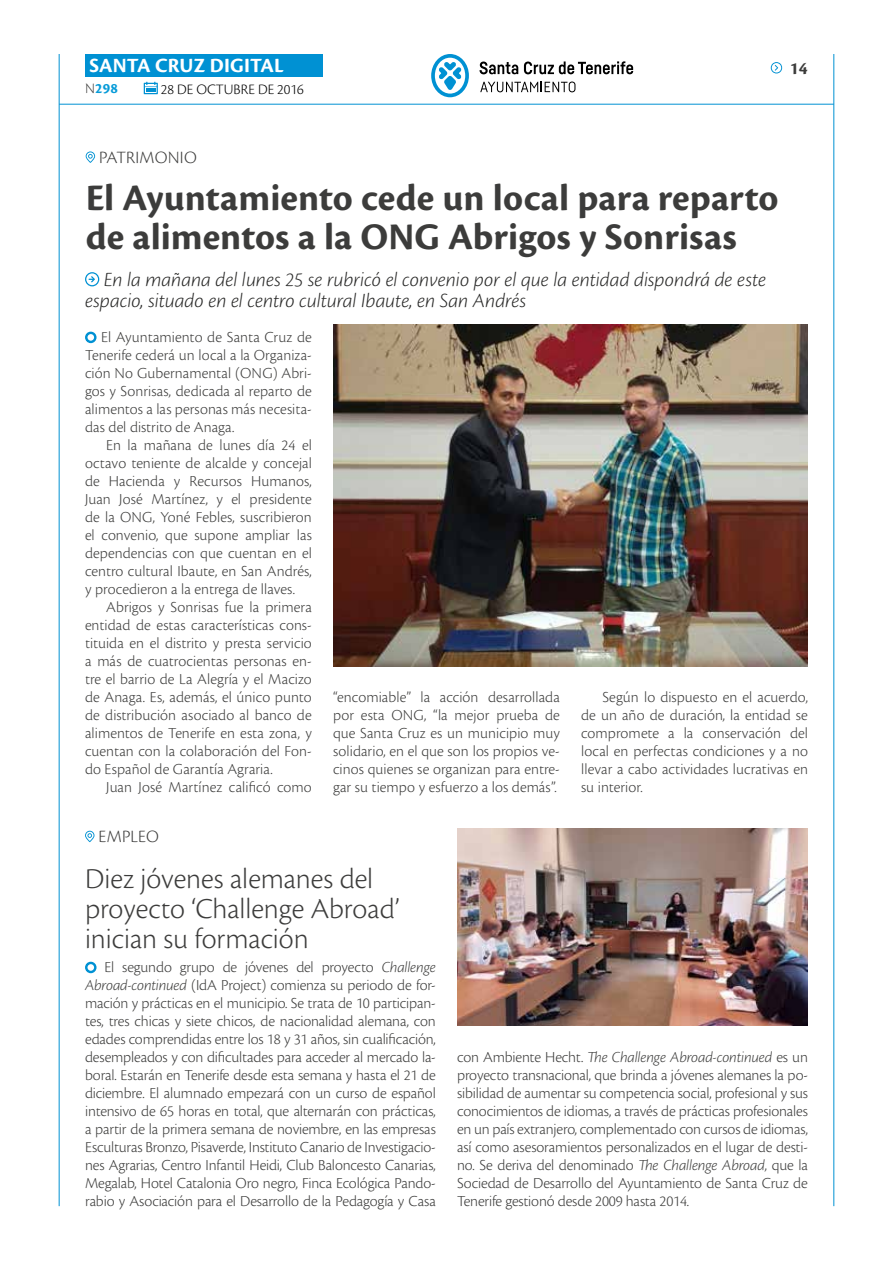
<style>
.page{position:relative;width:893px;height:1263px;background:#fff}
.page>*{position:absolute;margin:0;border:0;box-sizing:border-box;transform-origin:0 0}
.t1{font:700 39px/39px "Cronos Pro";letter-spacing:.005em;color:#3c3c3b}
.t2{font:300 30px/30px "Cronos Pro";color:#3c3c3b}
.t3{font:italic 300 21px/21px "Cronos Pro";letter-spacing:-.005em;color:#282827}
.t4{font:700 21px "Cronos Pro";letter-spacing:.005em;color:#fff}
.t5{font:300 18px "Cronos Pro";letter-spacing:.01em;color:#3c3c3b}
.t6{font:700 18px "Cronos Pro";color:#3c3c3b}
.t7{font:300 15.9px/18px "Cronos Pro";color:#3c3c3b;text-align:justify}
.t8{font:300 15px "Cronos Pro";color:#000}
.t9{font:700 15px "Cronos Pro";color:#079bd8}
.s1{font-weight:300;color:#3c3c3b}
.s2{font-style:italic}
</style>
<div class="page">
<hr style="left:59px;top:104px;width:775px;height:1px;background:#0091d3">
<div style="left:85px;top:54px;width:238px;height:23px;background:#0091d3"></div>
<svg style="left:144px;top:82px;width:14px;height:12px"></svg>
<hr style="left:59px;top:54px;width:1px;height:1152px;background:#0091d3">
<hr style="left:833px;top:54px;width:1px;height:1152px;background:#0091d3">
<svg style="left:771px;top:62px;width:12px;height:11px"></svg>
<svg style="left:431px;top:54px;width:38px;height:43px"></svg>
<svg style="left:480px;top:62px;width:38px;height:12px"></svg>
<svg style="left:524px;top:61px;width:109px;height:13px"></svg>
<svg style="left:480px;top:82px;width:95px;height:10px"></svg>
<svg style="left:85px;top:331px;width:12px;height:13px"></svg>
<svg style="left:86px;top:151px;width:9px;height:12px"></svg>
<svg style="left:85px;top:272px;width:14px;height:14px"></svg>
<img style="left:333px;top:324px;width:475px;height:342px">
<img style="left:457px;top:828px;width:351px;height:197px">
<svg style="left:85px;top:961px;width:12px;height:13px"></svg>
<svg style="left:85px;top:831px;width:9px;height:11px"></svg>
<h3 class="t4" style="left:89px;top:53px;width:196px">SANTA CRUZ DIGITAL</h3>
<p class="t9" style="left:85px;top:80px;width:34px"><span class="s1">N</span>298</p>
<p class="t8" style="left:161px;top:81px;width:144px">28 DE OCTUBRE DE 2016</p>
<p class="t6" style="left:790px;top:58px;width:20px">14</p>
<p class="t5" style="left:99px;top:147px;width:99px">PATRIMONIO</p>
<h1 class="t1" style="left:86px;top:179px;width:694px">El Ayuntamiento cede un local para reparto de alimentos a la ONG Abrigos y Sonrisas</h1>
<h3 class="t3" style="left:85px;top:269px;width:683px;text-indent:19px">En la mañana del lunes 25 se rubricó el convenio por el que la entidad dispondrá de este espacio, situado en el centro cultural Ibaute, en San Andrés</h3>
<p class="t7" style="left:85px;top:328px;width:228px;text-indent:16px">El Ayuntamiento de Santa Cruz de Tenerife cederá un local a la Organiza&shy;ción No Gubernamental (ONG) Abri&shy;gos y Sonrisas, dedicada al reparto de alimentos a las personas más necesita&shy;das del distrito de Anaga.</p>
<p class="t7" style="left:85px;top:436px;width:228px;text-indent:21px">En la mañana de lunes día 24 el octavo teniente de alcalde y concejal de Hacienda y Recursos Humanos, Juan José Martínez, y el presidente de la ONG, Yoné Febles, suscribieron el convenio, que supone ampliar las dependencias con que cuentan en el centro cultural Ibaute, en San Andrés, y procedieron a la entrega de llaves.</p>
<p class="t7" style="left:85px;top:598px;width:228px;text-indent:21px">Abrigos y Sonrisas fue la primera entidad de estas características cons&shy;tituida en el distrito y presta servicio a más de cuatrocientas personas en&shy;tre el barrio de La Alegría y el Macizo de Anaga. Es, además, el único punto de distribución asociado al banco de alimentos de Tenerife en esta zona, y cuentan con la colaboración del Fon&shy;do Español de Garantía Agraria.</p>
<p class="t7" style="left:106px;top:778px;width:207px">Juan José Martínez calificó como</p>
<p class="t5" style="left:98px;top:826px;width:62px">EMPLEO</p>
<p class="t7" style="left:333px;top:688px;width:228px">“encomiable” la acción desarrollada por esta ONG, “la mejor prueba de que Santa Cruz es un municipio muy solidario, en el que son los propios ve&shy;cinos quienes se organizan para entre&shy;gar su tiempo y esfuerzo a los demás”.</p>
<p class="t7" style="left:581px;top:688px;width:228px;text-indent:21px">Según lo dispuesto en el acuerdo, de un año de duración, la entidad se compromete a la conservación del local en perfectas condiciones y a no llevar a cabo actividades lucrativas en su interior.</p>
<h2 class="t2" style="left:85px;top:863px;width:316px">Diez jóvenes alemanes del proyecto ‘Challenge Abroad’ inician su formación</h2>
<p class="t7" style="left:85px;top:958px;width:352px;text-indent:19px">El segundo grupo de jóvenes del proyecto <span class="s2">Challenge Abroad-continued</span> (IdA Project) comienza su periodo de for&shy;mación y prácticas en el municipio. Se trata de 10 participan&shy;tes, tres chicas y siete chicos, de nacionalidad alemana, con edades comprendidas entre los 18 y 31 años, sin cualificación, desempleados y con dificultades para acceder al mercado la&shy;boral. Estarán en Tenerife desde esta semana y hasta el 21 de diciembre. El alumnado empezará con un curso de español intensivo de 65 horas en total, que alternarán con prácticas, a partir de la primera semana de noviembre, en las empresas Esculturas Bronzo, Pisaverde, Instituto Canario de Investigacio&shy;nes Agrarias, Centro Infantil Heidi, Club Baloncesto Canarias, Megalab, Hotel Catalonia Oro negro, Finca Ecológica Pando&shy;rabio y Asociación para el Desarrollo de la Pedagogía y Casa</p>
<p class="t7" style="left:457px;top:1048px;width:352px">con Ambiente Hecht. <span class="s2">The Challenge Abroad-continued</span> es un proyecto transnacional, que brinda a jóvenes alemanes la po&shy;sibilidad de aumentar su competencia social, profesional y sus conocimientos de idiomas, a través de prácticas profesionales en un país extranjero, complementado con cursos de idiomas, así como asesoramientos personalizados en el lugar de desti&shy;no. Se deriva del denominado <span class="s2">The Challenge Abroad</span>, que la Sociedad de Desarrollo del Ayuntamiento de Santa Cruz de Tenerife gestionó desde 2009 hasta 2014.</p>
</div>
